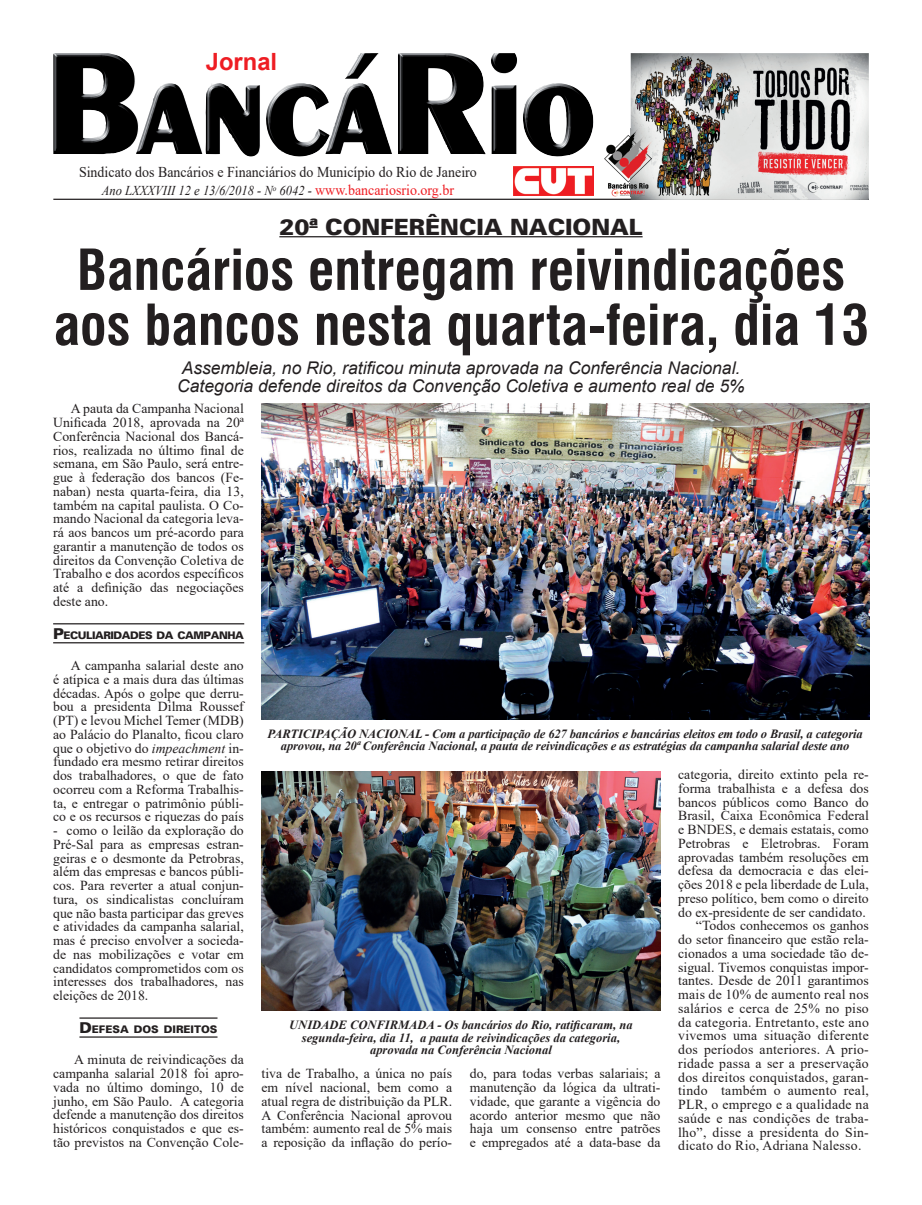
<style>
.page{position:relative;width:922px;height:1205px;background:#fff}
.page>*{position:absolute;margin:0;border:0;box-sizing:border-box;transform-origin:0 0}
.t1{font:700 condensed 55px/55px "Swiss 721 BT";color:#231f20;text-align:center}
.t2{font:700 23.75px "Arial";color:#ee1d23}
.t3{font:22.5px "USA Black Plain";color:#231f20}
.t4{font:italic 17.5px/17.5px "Arial";color:#231f20}
.t5{font:15px "Times New Roman";color:#231f20;scale:.93 1}
.t6{font:13.75px/13.8px "Times New Roman";color:#231f20;text-align:justify}
.t7{font:13.75px "Times New Roman";letter-spacing:.02em;color:#231f20}
.t8{font:italic 13.5px "Times New Roman";color:#231f20;scale:.93 1}
.t9{font:italic 700 12.5px/12.5px "Times New Roman";letter-spacing:-.01em;color:#231f20;text-align:center}
.t10{font:10.5px "USA Black Plain";letter-spacing:-.045em;color:#231f20}
.t11{font:10.5px "USA Black Plain";color:#231f20}
.s1{font-style:normal;font-size:15px;color:#ee1d23}
.s2{font-size:15px}
.s3{font-style:italic}
</style>
<div class="page">
<hr style="left:53px;top:199px;width:815px;height:1px;background:#231f20">
<img style="left:513px;top:167px;width:80px;height:29px">
<img style="left:53px;top:53px;width:464px;height:101px">
<img style="left:261px;top:404px;width:607px;height:315px">
<hr style="left:279px;top:236px;width:363px;height:1px;background:#231f20">
<hr style="left:53px;top:623px;width:191px;height:1px;background:#231f20">
<hr style="left:53px;top:642px;width:191px;height:1px;background:#231f20">
<hr style="left:79px;top:1017px;width:138px;height:1px;background:#231f20">
<hr style="left:79px;top:1036px;width:138px;height:1px;background:#231f20">
<img style="left:630px;top:53px;width:238px;height:147px">
<img style="left:604px;top:129px;width:47px;height:67px">
<img style="left:261px;top:771px;width:399px;height:239px">
<h2 class="t2" style="left:206px;top:45px;width:73px">Jornal</h2>
<p class="t5" style="left:79px;top:162px;width:429px">Sindicato dos Bancários e Financiários do Município do Rio de Janeiro</p>
<p class="t8" style="left:102px;top:181px;width:380px">Ano LXXXVIII 12 e 13/6/2018 - N<sup>o</sup> 6042 - <span class="s1">www.bancariosrio.org.br</span></p>
<h3 class="t3" style="left:279px;top:213px;width:364px">20ª CONFERÊNCIA NACIONAL</h3>
<h1 class="t1" style="left:53px;top:242px;width:816px">Bancários entregam reivindicações aos bancos nesta quarta-feira, dia 13</h1>
<p class="t4" style="left:177px;top:360px;width:569px">Assembleia, no Rio, ratificou minuta aprovada na Conferência Nacional.<br>Categoria defende direitos da Convenção Coletiva e aumento real de 5%</p>
<p class="t6" style="left:53px;top:401px;width:192px;text-indent:18px">A pauta da Campanha Nacional Unificada 2018, aprovada na 20ª Conferência Nacional dos Bancá&shy;rios, realizada no último final de semana, em São Paulo, será entre&shy;gue à federação dos bancos (Fe&shy;naban) nesta quarta-feira, dia 13, também na capital paulista. O Co&shy;mando Nacional da categoria leva&shy;rá aos bancos um pré-acordo para garantir a manutenção de todos os direitos da Convenção Coletiva de Trabalho e dos acordos específicos até a definição das negociações deste ano.</p>
<p class="t10" style="left:53px;top:628px;width:192px"><span class="s2">P</span>ECULIARIDADES DA CAMPANHA</p>
<p class="t6" style="left:53px;top:658px;width:192px;text-indent:18px">A campanha salarial deste ano é atípica e a mais dura das últimas décadas. Após o golpe que derru&shy;bou a presidenta Dilma Roussef (PT) e levou Michel Temer (MDB) ao Palácio do Planalto, ficou claro que o objetivo do <span class="s3">impeachment</span> in&shy;fundado era mesmo retirar direitos dos trabalhadores, o que de fato ocorreu com a Reforma Trabalhis&shy;ta, e entregar o patrimônio públi&shy;co e os recursos e riquezas do país</p>
<p class="t6" style="left:53px;top:823px;width:192px">- como o leilão da exploração do Pré-Sal para as empresas estran&shy;geiras e o desmonte da Petrobras, além das empresas e bancos públi&shy;cos. Para reverter a atual conjun&shy;tura, os sindicalistas concluíram que não basta participar das greves e atividades da campanha salarial, mas é preciso envolver a socieda&shy;de nas mobilizações e votar em candidatos comprometidos com os interesses dos trabalhadores, nas eleições de 2018.</p>
<p class="t11" style="left:79px;top:1022px;width:139px"><span class="s2">D</span>EFESA DOS DIREITOS</p>
<p class="t6" style="left:53px;top:1052px;width:192px;text-indent:21px">A minuta de reivindicações da campanha salarial 2018 foi apro&shy;vada no último domingo, 10 de junho, em São Paulo. A categoria defende a manutenção dos direitos históricos conquistados e que es&shy;tão previstos na Convenção Cole-</p>
<p class="t9" style="left:267px;top:727px;width:596px">PARTICIPAÇÃO NACIONAL - Com a participação de 627 bancários e bancárias eleitos em todo o Brasil, a categoria aprovou, na 20ª Conferência Nacional, a pauta de reivindicações e as estratégias da campanha salarial deste ano</p>
<p class="t9" style="left:289px;top:1018px;width:345px">UNIDADE CONFIRMADA - Os bancários do Rio, ratificaram, na segunda-feira, dia 11, a pauta de reivindicações da categoria, aprovada na Conferência Nacional</p>
<p class="t6" style="left:261px;top:1066px;width:192px">tiva de Trabalho, a única no país em nível nacional, bem como a atual regra de distribuição da PLR.<br>A Conferência Nacional aprovou também: aumento real de 5% mais a reposição da inflação do perío-</p>
<p class="t6" style="left:469px;top:1066px;width:192px">do, para todas verbas salariais; a manutenção da lógica da ultrati&shy;vidade, que garante a vigência do acordo anterior mesmo que não haja um consenso entre patrões e empregados até a data-base da</p>
<p class="t6" style="left:678px;top:767px;width:192px">categoria, direito extinto pela re-</p>
<p class="t6" style="left:678px;top:781px;width:192px">forma trabalhista e a defesa dos</p>
<p class="t6" style="left:678px;top:795px;width:192px">bancos públicos como Banco do</p>
<p class="t6" style="left:678px;top:808px;width:192px">Brasil, Caixa Econômica Federal</p>
<p class="t6" style="left:678px;top:822px;width:192px">e BNDES, e demais estatais, como</p>
<p class="t6" style="left:678px;top:836px;width:192px">Petrobras e Eletrobras. Foram</p>
<p class="t6" style="left:678px;top:850px;width:192px">aprovadas também resoluções em</p>
<p class="t6" style="left:678px;top:863px;width:192px">defesa da democracia e das elei-</p>
<p class="t6" style="left:678px;top:877px;width:192px">ções 2018 e pela liberdade de Lula,</p>
<p class="t6" style="left:678px;top:891px;width:192px">preso político, bem como o direito</p>
<p class="t6" style="left:678px;top:905px;width:189px">do ex-presidente de ser candidato.</p>
<p class="t6" style="left:695px;top:918px;width:174px">“Todos conhecemos os ganhos</p>
<p class="t6" style="left:678px;top:932px;width:192px">do setor financeiro que estão rela-</p>
<p class="t6" style="left:678px;top:946px;width:192px">cionados a uma sociedade tão de-</p>
<p class="t6" style="left:678px;top:960px;width:192px">sigual. Tivemos conquistas impor-</p>
<p class="t6" style="left:678px;top:973px;width:192px">tantes. Desde de 2011 garantimos</p>
<p class="t7" style="left:678px;top:985px;width:192px">mais de 10% de aumento real nos</p>
<p class="t7" style="left:678px;top:998px;width:192px">salários e cerca de 25% no piso</p>
<p class="t7" style="left:678px;top:1012px;width:192px">da categoria. Entretanto, este ano</p>
<p class="t7" style="left:678px;top:1026px;width:192px">vivemos uma situação diferente</p>
<p class="t7" style="left:678px;top:1040px;width:192px">dos períodos anteriores. A prio-</p>
<p class="t7" style="left:678px;top:1053px;width:192px">ridade passa a ser a preservação</p>
<p class="t7" style="left:678px;top:1067px;width:192px">dos direitos conquistados, garan-</p>
<p class="t7" style="left:678px;top:1081px;width:192px">tindo também o aumento real,</p>
<p class="t7" style="left:678px;top:1095px;width:192px">PLR, o emprego e a qualidade na</p>
<p class="t7" style="left:678px;top:1108px;width:192px">saúde e nas condições de traba-</p>
<p class="t7" style="left:678px;top:1122px;width:192px">lho”, disse a presidenta do Sin-</p>
<p class="t7" style="left:678px;top:1136px;width:185px">dicato do Rio, Adriana Nalesso.</p>
</div>
